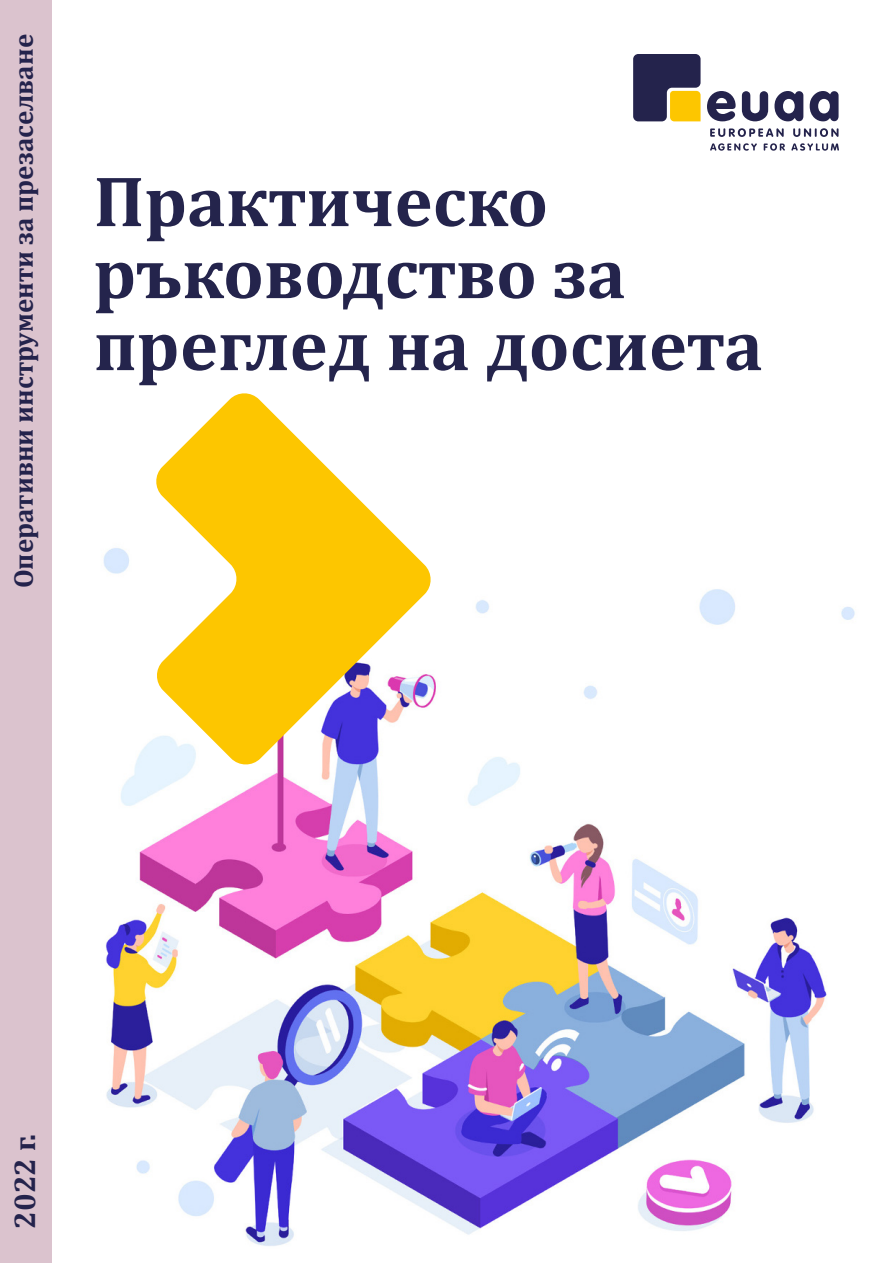
<style>
.page{position:relative;width:893px;height:1263px;background:#fff}
.page>*{position:absolute;margin:0;border:0;box-sizing:border-box;transform-origin:0 0}
.Heading_cover{font:700 72px/72px "Cambria";color:#24244c}
.t1{font:700 30px "Cambria";color:#24234c}
.t2{font:700 27px "Cambria";color:#24234c}
</style>
<div class="page">
<img style="left:51px;top:514px;width:804px;height:749px">
<svg style="left:710px;top:128px;width:74px;height:9px"></svg>
<svg style="left:793px;top:128px;width:45px;height:9px"></svg>
<svg style="left:710px;top:143px;width:47px;height:8px"></svg>
<svg style="left:764px;top:143px;width:21px;height:8px"></svg>
<svg style="left:791px;top:143px;width:48px;height:8px"></svg>
<svg style="left:633px;top:54px;width:68px;height:67px;background:#5c5047"></svg>
<svg style="left:707px;top:91px;width:29px;height:30px"></svg>
<svg style="left:742px;top:91px;width:26px;height:30px"></svg>
<svg style="left:774px;top:91px;width:29px;height:30px"></svg>
<svg style="left:810px;top:91px;width:28px;height:30px"></svg>
<svg style="left:154px;top:393px;width:279px;height:373px;fill:#fdc600"></svg>
<div style="left:0;top:0;width:51px;height:1263px;background:#dbc3ce"></div>
<p class="t2" style="left:4px;top:588px;width:556px;rotate:-90deg">Оперативни инструменти за презаселване</p>
<h1 class="Heading_cover" style="left:94px;top:163px;width:671px">Практическо ръководство за преглед на досиета</h1>
<p class="t1" style="left:4px;top:1229px;width:96px;rotate:-90deg">2022 г.</p>
</div>
